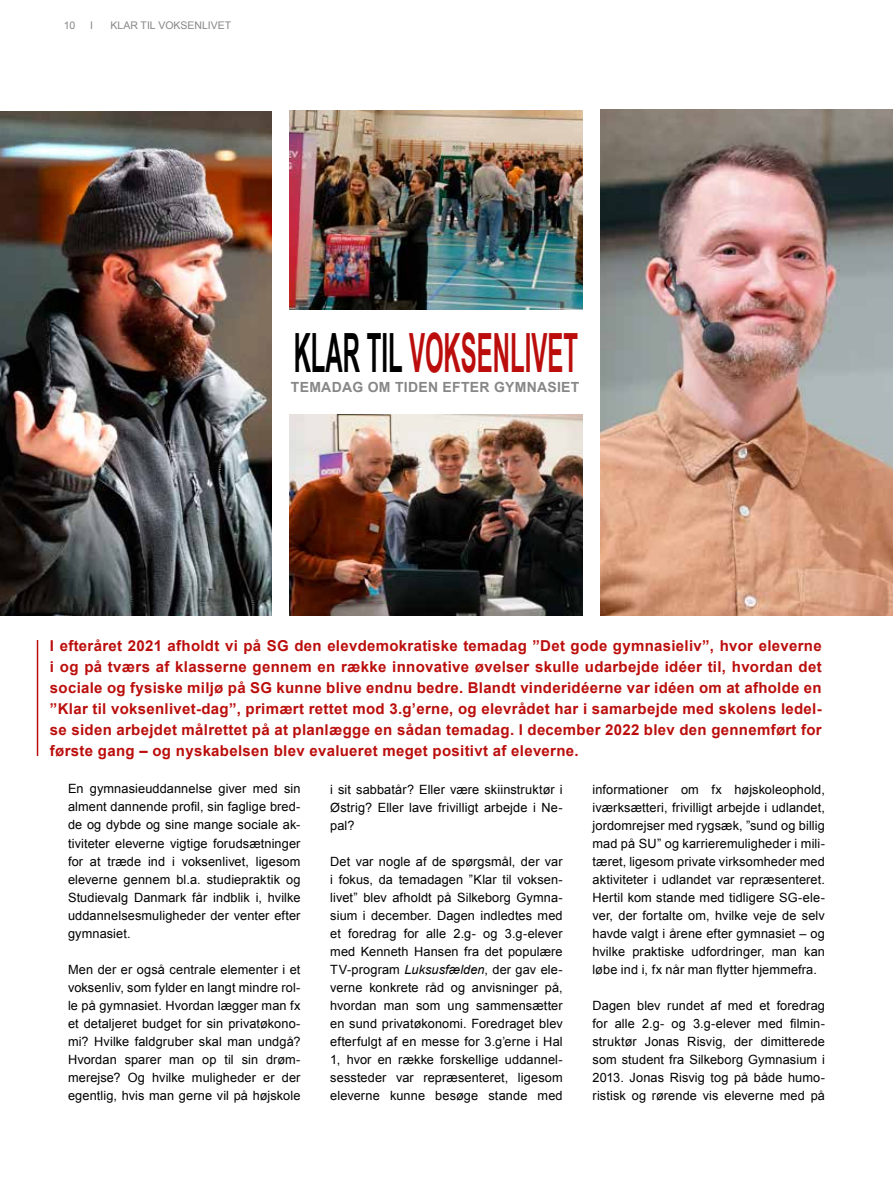
<style>
.page{position:relative;width:893px;height:1178px;background:#fff}
.page>*{position:absolute;margin:0;border:0;box-sizing:border-box;transform-origin:0 0}
.t1{font:700 54.15px "Arial Narrow";color:#bb0e0c;scale:.54 1}
.t2{font:700 15px/21px "Arial";letter-spacing:.02em;color:#bb0e0c;text-align:justify}
.t3{font:700 13.95px "Arial";letter-spacing:.02em;color:#878787}
.t4{font:12.75px/18px "Arial";letter-spacing:.01em;color:#000;text-align:justify}
.t5{font:10.5px "Arial";color:#878787}
.s1{color:#000}
.s2{font-style:italic}
</style>
<div class="page">
<img style="left:289px;top:414px;width:293px;height:201px">
<img style="left:289px;top:110px;width:293px;height:199px">
<img style="left:600px;top:110px;width:293px;height:505px">
<img style="left:0;top:111px;width:271px;height:504px">
<hr style="left:37px;top:640px;width:1px;height:116px;background:#bb0e0c">
<p class="t5" style="left:64px;top:18px;width:13px">10</p>
<p class="t5" style="left:90px;top:18px;width:4px">I</p>
<p class="t5" style="left:110px;top:18px;width:122px">KLAR TIL VOKSENLIVET</p>
<h1 class="t1" style="left:294px;top:312px;width:528px"><span class="s1">KLAR TIL</span> VOKSENLIVET</h1>
<p class="t3" style="left:291px;top:378px;width:290px">TEMADAG OM TIDEN EFTER GYMNASIET</p>
<p class="t2" style="left:50px;top:636px;width:773px">I efteråret 2021 afholdt vi på SG den elevdemokratiske temadag ”Det gode gymnasieliv”, hvor eleverne i og på tværs af klasserne gennem en række innovative øvelser skulle udarbejde idéer til, hvordan det sociale og fysiske miljø på SG kunne blive endnu bedre. Blandt vinderidéerne var idéen om at afholde en ”Klar til voksenlivet-dag”, primært rettet mod 3.g’erne, og elevrådet har i samarbejde med skolens ledel&shy;se siden arbejdet målrettet på at planlægge en sådan temadag. I december 2022 blev den gennemført for første gang – og nyskabelsen blev evalueret meget positivt af eleverne.</p>
<p class="t4" style="left:68px;top:780px;width:234px">En gymnasieuddannelse giver med sin alment dannende profil, sin faglige bred&shy;de og dybde og sine mange sociale ak&shy;tiviteter eleverne vigtige forudsætninger for at træde ind i voksenlivet, ligesom eleverne gennem bl.a. studiepraktik og Studievalg Danmark får indblik i, hvilke uddannelsesmuligheder der venter efter gymnasiet.</p>
<p class="t4" style="left:68px;top:960px;width:234px">Men der er også centrale elementer i et voksenliv, som fylder en langt mindre rol&shy;le på gymnasiet. Hvordan lægger man fx et detaljeret budget for sin privatøkono&shy;mi? Hvilke faldgruber skal man undgå?<br>Hvordan sparer man op til sin drøm&shy;merejse? Og hvilke muligheder er der egentlig, hvis man gerne vil på højskole</p>
<p class="t4" style="left:330px;top:780px;width:234px">i sit sabbatår? Eller være skiinstruktør i Østrig? Eller lave frivilligt arbejde i Ne&shy;pal?</p>
<p class="t4" style="left:330px;top:852px;width:234px">Det var nogle af de spørgsmål, der var i fokus, da temadagen ”Klar til voksen&shy;livet” blev afholdt på Silkeborg Gymna&shy;sium i december. Dagen indledtes med et foredrag for alle 2.g- og 3.g-elever med Kenneth Hansen fra det populære TV-program <span class="s2">Luksusfælden</span>, der gav ele&shy;verne konkrete råd og anvisninger på, hvordan man som ung sammensætter en sund privatøkonomi. Foredraget blev efterfulgt af en messe for 3.g’erne i Hal 1, hvor en række forskellige uddannel&shy;sessteder var repræsenteret, ligesom eleverne kunne besøge stande med</p>
<p class="t4" style="left:592px;top:780px;width:234px">informationer om fx højskoleophold, iværksætteri, frivilligt arbejde i udlandet, jordomrejser med rygsæk, ”sund og billig mad på SU” og karrieremuligheder i mili&shy;tæret, ligesom private virksomheder med aktiviteter i udlandet var repræsenteret.<br>Hertil kom stande med tidligere SG-ele&shy;ver, der fortalte om, hvilke veje de selv havde valgt i årene efter gymnasiet – og hvilke praktiske udfordringer, man kan løbe ind i, fx når man flytter hjemmefra.</p>
<p class="t4" style="left:592px;top:996px;width:234px">Dagen blev rundet af med et foredrag for alle 2.g- og 3.g-elever med filmin&shy;struktør Jonas Risvig, der dimitterede som student fra Silkeborg Gymnasium i 2013. Jonas Risvig tog på både humo&shy;ristisk og rørende vis eleverne med på</p>
</div>
